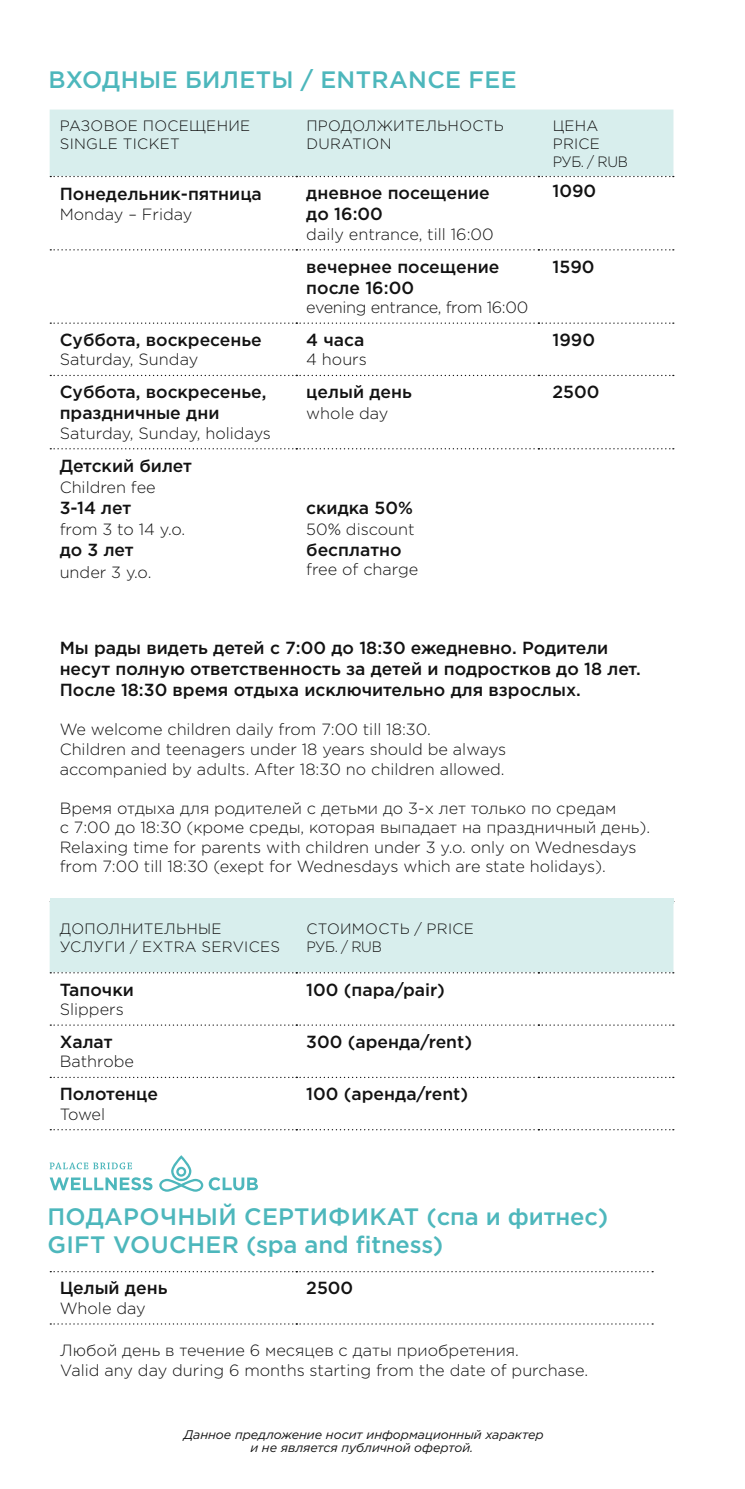
<style>
.page{position:relative;width:745px;height:1489px;background:#fff}
.page>*{position:absolute;margin:0;border:0;box-sizing:border-box;transform-origin:0 0}
.t1{font:500 23.75px/28.5px "Gotham Pro";letter-spacing:.015em;color:#4db7bc}
.t2{font:500 17.5px/21px "Gotham Pro";color:#121212}
.t3{font:300 16.25px/19.5px "Gotham Pro";color:#121212}
.t4{font:300 16.25px "Gotham Pro";letter-spacing:-.02em;color:#121212}
.t5{font:300 15px/18px "Gotham Pro";letter-spacing:.02em;color:#121212}
.t6{font:italic 12.5px/12.5px "Gotham Pro";color:#121212;text-align:center}
</style>
<div class="page">
<svg style="left:50px;top:109px;width:623px;height:863px"></svg>
<svg style="left:50px;top:249px;width:623px;height:1px"></svg>
<svg style="left:50px;top:322px;width:623px;height:2px"></svg>
<svg style="left:50px;top:375px;width:623px;height:1px"></svg>
<svg style="left:50px;top:448px;width:623px;height:1px"></svg>
<svg style="left:50px;top:972px;width:623px;height:1px"></svg>
<svg style="left:50px;top:1024px;width:623px;height:1px"></svg>
<svg style="left:50px;top:1076px;width:623px;height:1px"></svg>
<svg style="left:50px;top:1129px;width:623px;height:1px"></svg>
<svg style="left:50px;top:176px;width:623px;height:1px"></svg>
<svg style="left:50px;top:1271px;width:602px;height:1px"></svg>
<svg style="left:50px;top:1323px;width:602px;height:1px"></svg>
<svg style="left:50px;top:1177px;width:102px;height:13px"></svg>
<svg style="left:50px;top:1162px;width:82px;height:7px"></svg>
<svg style="left:159px;top:1155px;width:99px;height:36px"></svg>
<div style="left:50px;top:898px;width:623px;height:6px;background:#d8eeed"></div>
<h1 class="t1" style="left:48px;top:65px;width:469px">ВХОДНЫЕ БИЛЕТЫ / ENTRANCE FEE</h1>
<p class="t5" style="left:60px;top:116px;width:192px">РАЗОВОЕ ПОСЕЩЕНИЕ<br>SINGLE TICKET</p>
<p class="t5" style="left:306px;top:116px;width:199px">ПРОДОЛЖИТЕЛЬНОСТЬ<br>DURATION</p>
<p class="t5" style="left:552px;top:116px;width:77px">ЦЕНА<br>PRICE<br>РУБ. / RUB</p>
<p class="t2" style="left:60px;top:183px;width:204px">Понедельник-пятница</p>
<p class="t3" style="left:60px;top:204px;width:134px">Monday – Friday</p>
<p class="t2" style="left:552px;top:180px;width:45px">1090</p>
<p class="t2" style="left:306px;top:182px;width:185px">дневное посещение до 16:00</p>
<p class="t3" style="left:306px;top:224px;width:189px">daily entrance, till 16:00</p>
<p class="t2" style="left:60px;top:329px;width:203px">Суббота, воскресенье</p>
<p class="t3" style="left:60px;top:350px;width:140px">Saturday, Sunday</p>
<p class="t2" style="left:60px;top:381px;width:208px">Суббота, воскресенье, праздничные дни</p>
<p class="t3" style="left:60px;top:423px;width:213px">Saturday, Sunday, holidays</p>
<p class="t2" style="left:60px;top:454px;width:134px">Детский билет</p>
<p class="t3" style="left:60px;top:477px;width:97px">Children fee</p>
<p class="t2" style="left:60px;top:496px;width:73px">3-14 лет</p>
<p class="t3" style="left:60px;top:519px;width:127px">from 3 to 14 y.o.</p>
<p class="t2" style="left:60px;top:538px;width:75px">до 3 лет</p>
<p class="t3" style="left:60px;top:563px;width:93px">under 3 y.o.</p>
<p class="t2" style="left:306px;top:255px;width:194px">вечернее посещение после 16:00</p>
<p class="t4" style="left:306px;top:298px;width:223px">evening entrance, from 16:00</p>
<p class="t2" style="left:552px;top:255px;width:43px">1590</p>
<p class="t2" style="left:306px;top:329px;width:60px">4 часа</p>
<p class="t3" style="left:306px;top:350px;width:62px">4 hours</p>
<p class="t2" style="left:552px;top:329px;width:44px">1990</p>
<p class="t2" style="left:306px;top:381px;width:107px">целый день</p>
<p class="t3" style="left:306px;top:404px;width:84px">whole day</p>
<p class="t2" style="left:552px;top:381px;width:48px">2500</p>
<p class="t2" style="left:306px;top:496px;width:108px">скидка 50%</p>
<p class="t3" style="left:306px;top:519px;width:110px">50% discount</p>
<p class="t2" style="left:306px;top:538px;width:97px">бесплатно</p>
<p class="t3" style="left:306px;top:560px;width:113px">free of charge</p>
<p class="t2" style="left:60px;top:637px;width:582px">Мы рады видеть детей с 7:00 до 18:30 ежедневно. Родители несут полную ответственность за детей и подростков до 18 лет.<br>После 18:30 время отдыха исключительно для взрослых.</p>
<p class="t3" style="left:60px;top:720px;width:448px">We welcome children daily from 7:00 till 18:30.<br>Children and teenagers under 18 years should be always accompanied by adults. After 18:30 no children allowed.</p>
<p class="t3" style="left:60px;top:798px;width:591px">Время отдыха для родителей с детьми до 3-х лет только по средам<br>с 7:00 до 18:30 (кроме среды, которая выпадает на праздничный день).<br>Relaxing time for parents with children under 3 y.o. only on Wednesdays from 7:00 till 18:30 (exept for Wednesdays which are state holidays).</p>
<p class="t5" style="left:60px;top:919px;width:221px">ДОПОЛНИТЕЛЬНЫЕ<br>УСЛУГИ / EXTRA SERVICES</p>
<p class="t5" style="left:306px;top:919px;width:169px">СТОИМОСТЬ / PRICE<br>РУБ. / RUB</p>
<p class="t2" style="left:60px;top:978px;width:76px">Тапочки</p>
<p class="t3" style="left:60px;top:999px;width:66px">Slippers</p>
<p class="t2" style="left:306px;top:978px;width:140px">100 (пара/pair)</p>
<p class="t2" style="left:60px;top:1030px;width:54px">Халат</p>
<p class="t3" style="left:60px;top:1052px;width:76px">Bathrobe</p>
<p class="t2" style="left:60px;top:1082px;width:100px">Полотенце</p>
<p class="t3" style="left:60px;top:1104px;width:47px">Towel</p>
<p class="t2" style="left:306px;top:1030px;width:167px">300 (аренда/rent)</p>
<p class="t2" style="left:306px;top:1082px;width:163px">100 (аренда/rent)</p>
<h1 class="t1" style="left:47px;top:1201px;width:562px">ПОДАРОЧНЫЙ СЕРТИФИКАТ (спа и фитнес)<br>GIFT VOUCHER (spa and fitness)</h1>
<p class="t2" style="left:60px;top:1277px;width:109px">Целый день</p>
<p class="t3" style="left:60px;top:1298px;width:87px">Whole day</p>
<p class="t2" style="left:306px;top:1277px;width:48px">2500</p>
<p class="t3" style="left:60px;top:1340px;width:529px">Любой день в течение 6 месяцев с даты приобретения.<br>Valid any day during 6 months starting from the date of purchase.</p>
<p class="t6" style="left:184px;top:1428px;width:361px">Данное предложение носит информационный характер и не является публичной офертой.</p>
</div>
